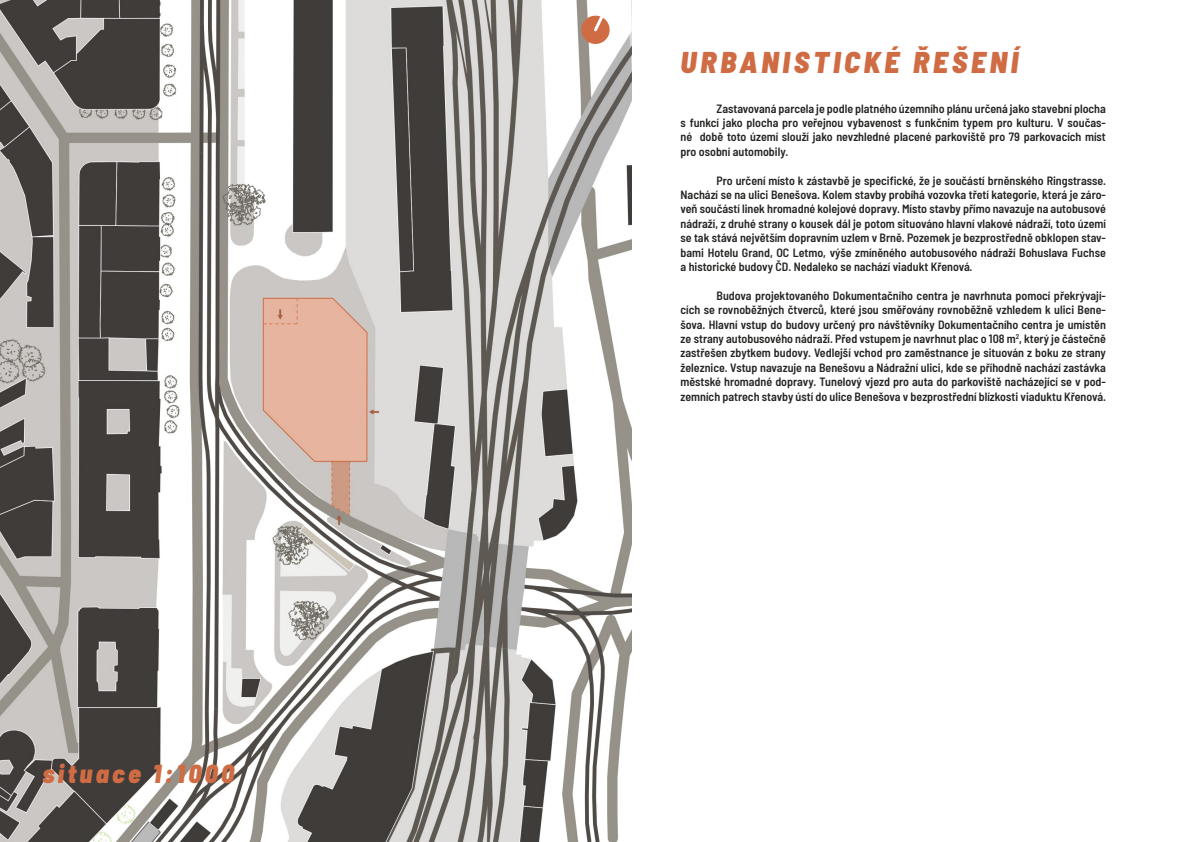
<style>
.page{position:relative;width:1191px;height:842px;background:#fff}
.page>*{position:absolute;margin:0;border:0;box-sizing:border-box;transform-origin:0 0}
.t1{font:italic 900 semi-condensed 30px "Barlow";letter-spacing:.13em;color:#cf6c44}
.t2{font:italic 900 semi-condensed 26px "Barlow";letter-spacing:.13em;color:#cf6c44}
.t3{font:600 semi-condensed 12px/14.4px "Barlow";color:#252422;text-align:justify}
</style>
<div class="page">
<img style="left:0;top:0;width:631px;height:842px">
<svg style="left:579px;top:13px;width:32px;height:33px"></svg>
<p class="t2" style="left:43px;top:755px;width:193px">situace 1:1000</p>
<p class="t1" style="left:680px;top:40px;width:339px">URBANISTICKÉ ŘEŠENÍ</p>
<p class="t3" style="left:680px;top:100px;width:427px;text-indent:36px">Zastavovaná parcela je podle platného územního plánu určená jako stavební plocha s funkcí jako plocha pro veřejnou vybavenost s funkčním typem pro kulturu. V součas&shy;né době toto území slouží jako nevzhledné placené parkoviště pro 79 parkovacích míst pro osobní automobily.</p>
<p class="t3" style="left:680px;top:172px;width:427px;text-indent:36px">Pro určení místo k zástavbě je specifické, že je součástí brněnského Ringstrasse.<br>Nachází se na ulici Benešova. Kolem stavby probíhá vozovka třetí kategorie, která je záro&shy;veň součástí linek hromadné kolejové dopravy. Místo stavby přímo navazuje na autobusové nádraží, z druhé strany o kousek dál je potom situováno hlavní vlakové nádraží, toto území se tak stává největším dopravním uzlem v Brně. Pozemek je bezprostředně obklopen stav&shy;bami Hotelu Grand, OC Letmo, výše zmíněného autobusového nádraží Bohuslava Fuchse a historické budovy ČD. Nedaleko se nachází viadukt Křenová.</p>
<p class="t3" style="left:680px;top:287px;width:427px;text-indent:36px">Budova projektovaného Dokumentačního centra je navrhnuta pomocí překrývají&shy;cích se rovnoběžných čtverců, které jsou směřovány rovnoběžně vzhledem k ulici Bene&shy;šova. Hlavní vstup do budovy určený pro návštěvníky Dokumentačního centra je umístěn ze strany autobusového nádraží. Před vstupem je navrhnut plac o 108 m<sup>2</sup>, který je částečně zastřešen zbytkem budovy. Vedlejší vchod pro zaměstnance je situován z boku ze strany železnice. Vstup navazuje na Benešovu a Nádražní ulici, kde se příhodně nachází zastávka městské hromadné dopravy. Tunelový vjezd pro auta do parkoviště nacházející se v pod&shy;zemních patrech stavby ústí do ulice Benešova v bezprostřední blízkosti viaduktu Křenová.</p>
</div>
